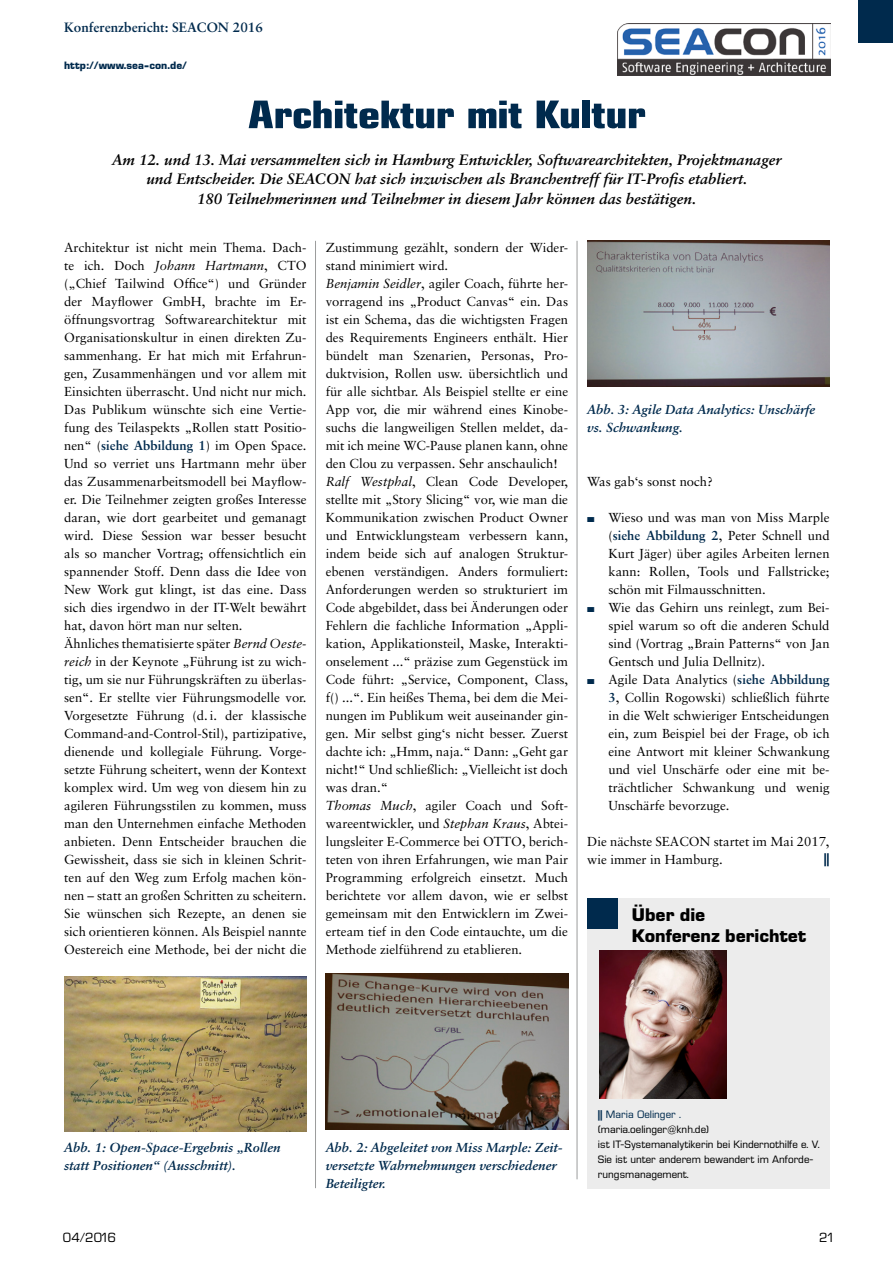
<style>
.page{position:relative;width:893px;height:1263px;background:#fff}
.page>*{position:absolute;margin:0;border:0;box-sizing:border-box;transform-origin:0 0}
.t1{font:700 39px "Eurostile Condensed BQ";color:#002a4d;scale:1.33 1}
.t2{font:700 18px/21.6px "Eurostile BQ";color:#000}
.t3{font:italic 700 15px/19.5px "Sabon";color:#000;text-align:center}
.t4{font:700 13.5px "Sabon";color:#002a4d}
.t5{font:13.05px/18px "Sabon";color:#000}
.t6{font:italic 700 13.05px/18px "Sabon";color:#002a4d}
.t7{font:13.05px "Eurostile BQ";letter-spacing:-.105em;color:#000}
.t8{font:700 expanded 13.05px "Eurostile BQ";color:#002a4d}
.t9{font:10.5px/15px "Eurostile BQ";color:#000}
.t10{font:700 10.5px "Eurostile BQ";color:#002a4d}
.s1{font-style:italic}
.s2{font-weight:700;color:#002a4d}
.s3{color:#002a4d}
.s4{font-weight:700;font-stretch:expanded;color:#002a4d}
</style>
<div class="page">
<div style="left:858px;top:0;width:35px;height:43px;background:#002a4d"></div>
<hr style="left:315px;top:241px;width:1px;height:947px;background:#9b9c9c">
<hr style="left:577px;top:241px;width:1px;height:938px;background:#9b9c9c">
<div style="left:587px;top:898px;width:243px;height:291px;background:#ececec"></div>
<img style="left:599px;top:950px;width:128px;height:148px">
<div style="left:587px;top:898px;width:31px;height:31px;background:#002a4d"></div>
<img style="left:618px;top:23px;width:213px;height:53px">
<img style="left:64px;top:976px;width:243px;height:156px">
<img style="left:326px;top:974px;width:242px;height:155px">
<img style="left:587px;top:241px;width:243px;height:145px">
<p class="t4" style="left:64px;top:19px;width:200px">Konferenzbericht: SEACON 2016</p>
<p class="t10" style="left:64px;top:59px;width:124px">http://www.sea-con.de/</p>
<h1 class="t1" style="left:248px;top:93px;width:301px">Architektur mit Kultur</h1>
<p class="t3" style="left:112px;top:150px;width:670px">Am 12. und 13. Mai versammelten sich in Hamburg Entwickler, Softwarearchitekten, Projektmanager und Entscheider. Die SEACON hat sich inzwischen als Branchentreff für IT-Profis etabliert.<br>180 Teilnehmerinnen und Teilnehmer in diesem Jahr können das bestätigen.</p>
<p class="t5" style="left:64px;top:238px;width:244px">Architektur ist nicht mein Thema. Dach&shy;te ich. Doch <span class="s1">Johann Hartmann</span>, CTO („Chief Tailwind Office“) und Gründer der Mayflower GmbH, brachte im Er&shy;öffnungsvortrag Softwarearchitektur mit Organisationskultur in einen direkten Zu&shy;sammenhang. Er hat mich mit Erfahrun&shy;gen, Zusammenhängen und vor allem mit Einsichten überrascht. Und nicht nur mich.<br>Das Publikum wünschte sich eine Vertie&shy;fung des Teilaspekts „Rollen statt Positio&shy;nen“ (<span class="s2">siehe Abbildung 1</span>) im Open Space.<br>Und so verriet uns Hartmann mehr über das Zusammenarbeitsmodell bei Mayflow&shy;er. Die Teilnehmer zeigten großes Interesse daran, wie dort gearbeitet und gemanagt wird. Diese Session war besser besucht als so mancher Vortrag; offensichtlich ein spannender Stoff. Denn dass die Idee von New Work gut klingt, ist das eine. Dass sich dies irgendwo in der IT-Welt bewährt hat, davon hört man nur selten.<br>Ähnliches thematisierte später <span class="s1">Bernd Oeste&shy;reich</span> in der Keynote „Führung ist zu wich&shy;tig, um sie nur Führungskräften zu überlas&shy;sen“. Er stellte vier Führungsmodelle vor.<br>Vorgesetzte Führung (d. i. der klassische Command-and-Control-Stil), partizipative, dienende und kollegiale Führung. Vorge&shy;setzte Führung scheitert, wenn der Kontext komplex wird. Um weg von diesem hin zu agileren Führungsstilen zu kommen, muss man den Unternehmen einfache Methoden anbieten. Denn Entscheider brauchen die Gewissheit, dass sie sich in kleinen Schrit&shy;ten auf den Weg zum Erfolg machen kön&shy;nen – statt an großen Schritten zu scheitern.<br>Sie wünschen sich Rezepte, an denen sie sich orientieren können. Als Beispiel nannte Oestereich eine Methode, bei der nicht die</p>
<p class="t5" style="left:326px;top:238px;width:244px">Zustimmung gezählt, sondern der Wider&shy;stand minimiert wird.<br><span class="s1">Benjamin Seidler</span>, agiler Coach, führte her&shy;vorragend ins „Product Canvas“ ein. Das ist ein Schema, das die wichtigsten Fragen des Requirements Engineers enthält. Hier bündelt man Szenarien, Personas, Pro&shy;duktvision, Rollen usw. übersichtlich und für alle sichtbar. Als Beispiel stellte er eine App vor, die mir während eines Kinobe&shy;suchs die langweiligen Stellen meldet, da&shy;mit ich meine WC-Pause planen kann, ohne den Clou zu verpassen. Sehr anschaulich!<br><span class="s1">Ralf Westphal</span>, Clean Code Developer, stellte mit „Story Slicing“ vor, wie man die Kommunikation zwischen Product Owner und Entwicklungsteam verbessern kann, indem beide sich auf analogen Struktur&shy;ebenen verständigen. Anders formuliert:<br>Anforderungen werden so strukturiert im Code abgebildet, dass bei Änderungen oder Fehlern die fachliche Information „Appli&shy;kation, Applikationsteil, Maske, Interakti&shy;onselement ...“ präzise zum Gegenstück im Code führt: „Service, Component, Class, f() ...“. Ein heißes Thema, bei dem die Mei&shy;nungen im Publikum weit auseinander gin&shy;gen. Mir selbst ging‘s nicht besser. Zuerst dachte ich: „Hmm, naja.“ Dann: „Geht gar nicht!“ Und schließlich: „Vielleicht ist doch was dran.“<br><span class="s1">Thomas Much</span>, agiler Coach und Soft&shy;wareentwickler, und <span class="s1">Stephan Kraus</span>, Abtei&shy;lungsleiter E-Commerce bei OTTO, berich&shy;teten von ihren Erfahrungen, wie man Pair Programming erfolgreich einsetzt. Much berichtete vor allem davon, wie er selbst gemeinsam mit den Entwicklern im Zwei&shy;erteam tief in den Code eintauchte, um die Methode zielführend zu etablieren.</p>
<p class="t6" style="left:587px;top:400px;width:230px">Abb. 3: Agile Data Analytics: Unschärfe vs. Schwankung.</p>
<p class="t5" style="left:587px;top:472px;width:127px">Was gab‘s sonst noch?</p>
<p class="t5" style="left:608px;top:508px;width:223px;text-align:justify;text-indent:-21px"><span class="s3">■</span> Wieso und was man von Miss Marple (<span class="s2">siehe Abbildung 2</span>, Peter Schnell und Kurt Jäger) über agiles Arbeiten lernen kann: Rollen, Tools und Fallstricke; schön mit Filmausschnitten.</p>
<p class="t5" style="left:608px;top:598px;width:223px;text-align:justify;text-indent:-21px"><span class="s3">■</span> Wie das Gehirn uns reinlegt, zum Bei&shy;spiel warum so oft die anderen Schuld sind (Vortrag „Brain Patterns“ von Jan Gentsch und Julia Dellnitz).</p>
<p class="t5" style="left:608px;top:670px;width:223px;text-align:justify;text-indent:-21px"><span class="s3">■</span> Agile Data Analytics (<span class="s2">siehe Abbildung 3</span>, Collin Rogowski) schließlich führte in die Welt schwieriger Entscheidungen ein, zum Beispiel bei der Frage, ob ich eine Antwort mit kleiner Schwankung und viel Unschärfe oder eine mit be&shy;trächtlicher Schwankung und wenig Unschärfe bevorzuge.</p>
<p class="t5" style="left:587px;top:832px;width:244px">Die nächste SEACON startet im Mai 2017, wie immer in Hamburg.</p>
<p class="t8" style="left:824px;top:851px;width:7px">||</p>
<h2 class="t2" style="left:632px;top:904px;width:176px">Über die<br>Konferenz berichtet</h2>
<p class="t6" style="left:64px;top:1138px;width:218px">Abb. 1: Open-Space-Ergebnis „Rollen statt Positionen“ (Ausschnitt).</p>
<p class="t6" style="left:326px;top:1138px;width:239px">Abb. 2: Abgeleitet von Miss Marple: Zeit&shy;versetzte Wahrnehmungen verschiedener<br>Beteiligter.</p>
<p class="t9" style="left:598px;top:1107px;width:223px"><span class="s4">||</span> <span class="s3">Maria Oelinger .<br></span>(maria.oelinger@knh.de)<br>ist IT-Systemanalytikerin bei Kindernothilfe e. V.<br>Sie ist unter anderem bewandert im Anforde&shy;rungsmanagement.</p>
<p class="t7" style="left:63px;top:1230px;width:55px">04/2016</p>
<p class="t7" style="left:819px;top:1230px;width:17px">21</p>
</div>
